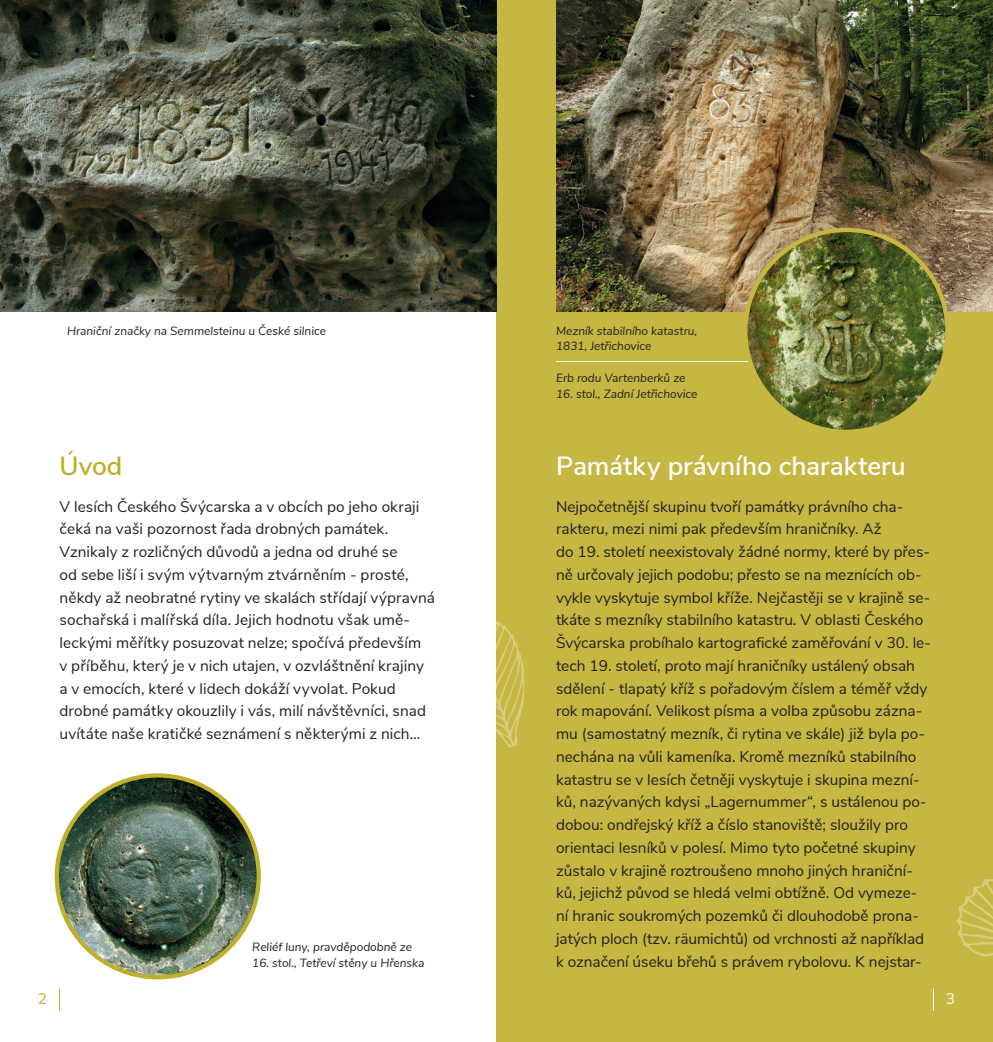
<style>
.page{position:relative;width:993px;height:1042px;background:#fff}
.page>*{position:absolute;margin:0;border:0;box-sizing:border-box;transform-origin:0 0}
.t1{font:600 26.25px "Nunito Sans";letter-spacing:-.005em;color:#fff}
.t2{font:600 26.25px "Nunito Sans";color:#bfaf2b}
.t3{font:15.4px/22.8px "Nunito Sans";color:#231f20}
.t4{font:15.4px "Nunito Sans";color:#bfaf2b}
.t5{font:15.4px "Nunito Sans";color:#fff}
.t6{font:italic 11.9px/15.8px "Nunito Sans";color:#231f20}
</style>
<div class="page">
<div style="left:496px;top:0;width:496px;height:1042px;background:#c6b742"></div>
<svg style="left:956px;top:879px;width:36px;height:78px"></svg>
<svg style="left:496px;top:621px;width:29px;height:127px"></svg>
<img style="left:0;top:0;width:496px;height:311px">
<img style="left:57px;top:775px;width:202px;height:202px;border-radius:50%">
<div style="left:55px;top:773px;width:206px;height:206px;border:4px solid #bfaf2b;border-radius:50%"></div>
<img style="left:556px;top:0;width:436px;height:311px">
<hr style="left:556px;top:361px;width:225px;height:1px;background:#fff">
<img style="left:745px;top:230px;width:202px;height:202px;border-radius:50%">
<div style="left:743px;top:228px;width:206px;height:206px;border:4px solid #c6b742;border-radius:50%"></div>
<svg style="left:59px;top:988px;width:1px;height:23px"></svg>
<svg style="left:932px;top:989px;width:1px;height:22px"></svg>
<p class="t6" style="left:67px;top:323px;width:260px">Hraniční značky na Semmelsteinu u České silnice</p>
<p class="t6" style="left:556px;top:323px;width:143px">Mezník stabilního katastru,<br>1831, Jetřichovice</p>
<p class="t6" style="left:556px;top:370px;width:131px">Erb rodu Vartenberků ze</p>
<p class="t6" style="left:556px;top:386px;width:143px">16. stol., Zadní Jetřichovice</p>
<h1 class="t2" style="left:60px;top:448px;width:64px">Úvod</h1>
<h1 class="t1" style="left:556px;top:448px;width:351px">Památky právního charakteru</h1>
<p class="t3" style="left:60px;top:495px;width:377px">V lesích Českého Švýcarska a v obcích po jeho okraji čeká na vaši pozornost řada drobných památek.<br>Vznikaly z rozličných důvodů a jedna od druhé se<br>od sebe liší i svým výtvarným ztvárněním - prosté, někdy až neobratné rytiny ve skalách střídají výpravná sochařská i malířská díla. Jejich hodnotu však umě&shy;leckými měřítky posuzovat nelze; spočívá především<br>v příběhu, který je v nich utajen, v ozvláštnění krajiny a v emocích, které v lidech dokáží vyvolat. Pokud drobné památky okouzlily i vás, milí návštěvníci, snad uvítáte naše kratičké seznámení s některými z nich…</p>
<p class="t6" style="left:252px;top:939px;width:161px">Reliéf luny, pravděpodobně ze</p>
<p class="t6" style="left:252px;top:955px;width:174px">16. stol., Tetřeví stěny u Hřenska</p>
<p class="t3" style="left:556px;top:495px;width:376px">Nejpočetnější skupinu tvoří památky právního cha&shy;rakteru, mezi nimi pak především hraničníky. Až<br>do 19. století neexistovaly žádné normy, které by přes&shy;ně určovaly jejich podobu; přesto se na meznících ob&shy;vykle vyskytuje symbol kříže. Nejčastěji se v krajině se&shy;tkáte s mezníky stabilního katastru. V oblasti Českého Švýcarska probíhalo kartografické zaměřování v 30. le&shy;tech 19. století, proto mají hraničníky ustálený obsah sdělení - tlapatý kříž s pořadovým číslem a téměř vždy rok mapování. Velikost písma a volba způsobu zázna&shy;mu (samostatný mezník, či rytina ve skále) již byla po&shy;nechána na vůli kameníka. Kromě mezníků stabilního katastru se v lesích četněji vyskytuje i skupina mezní&shy;ků, nazývaných kdysi „Lagernummer“, s ustálenou po&shy;dobou: ondřejský kříž a číslo stanoviště; sloužily pro orientaci lesníků v polesí. Mimo tyto početné skupiny zůstalo v krajině roztroušeno mnoho jiných hraniční&shy;ků, jejichž původ se hledá velmi obtížně. Od vymeze&shy;ní hranic soukromých pozemků či dlouhodobě prona&shy;jatých ploch (tzv. räumichtů) od vrchnosti až například k označení úseku břehů s právem rybolovu. K nejstar-</p>
<p class="t4" style="left:38px;top:988px;width:11px">2</p>
<p class="t5" style="left:945px;top:988px;width:11px">3</p>
</div>
